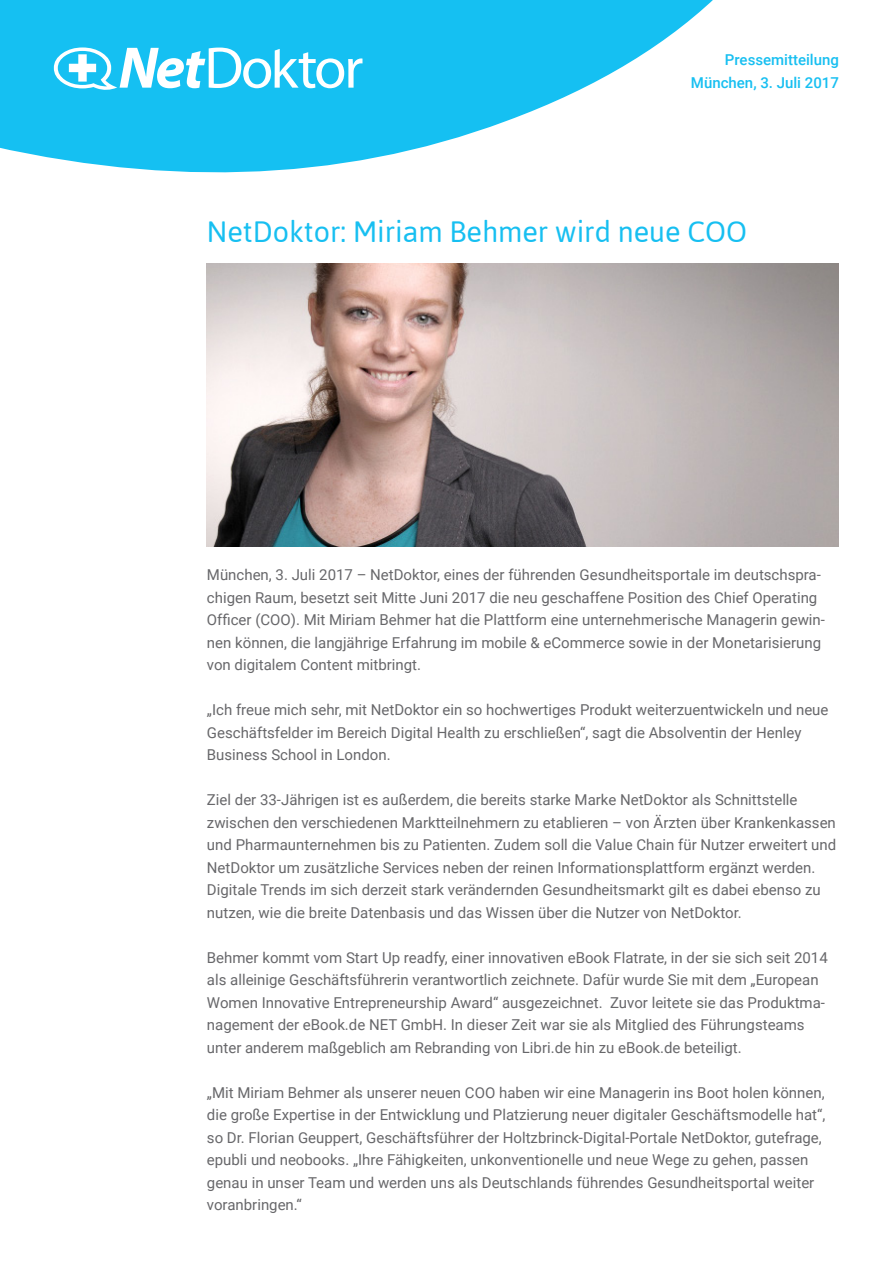
<style>
.page{position:relative;width:893px;height:1263px;background:#fff}
.page>*{position:absolute;margin:0;border:0;box-sizing:border-box;transform-origin:0 0}
.t1{font:33px "Jaldi";color:#17bff1}
.t2{font:15px/22.5px "Roboto";color:#67676a}
.t3{font:500 15px "Roboto";color:#17bff1}
</style>
<div class="page">
<svg style="left:0;top:0;width:713px;height:173px;fill:#15c0f2"></svg>
<div style="left:145px;top:0;width:406px;height:89px;background:#15c0f2"></div>
<svg style="left:54px;top:47px;width:308px;height:44px"></svg>
<img style="left:207px;top:263px;width:632px;height:284px">
<p class="t3" style="left:725px;top:50px;width:116px">Pressemitteilung</p>
<p class="t3" style="left:691px;top:72px;width:149px">München, 3. Juli 2017</p>
<p class="t1" style="left:207px;top:204px;width:542px">NetDoktor: Miriam Behmer wird neue COO</p>
<p class="t2" style="left:207px;top:563px;width:619px">München, 3. Juli 2017 – NetDoktor, eines der führenden Gesundheitsportale im deutschspra&shy;chigen Raum, besetzt seit Mitte Juni 2017 die neu geschaffene Position des Chief Operating Officer (COO). Mit Miriam Behmer hat die Plattform eine unternehmerische Managerin gewin&shy;nen können, die langjährige Erfahrung im mobile &amp; eCommerce sowie in der Monetarisierung von digitalem Content mitbringt.</p>
<p class="t2" style="left:207px;top:698px;width:623px">„Ich freue mich sehr, mit NetDoktor ein so hochwertiges Produkt weiterzuentwickeln und neue<br>Geschäftsfelder im Bereich Digital Health zu erschließen“, sagt die Absolventin der Henley<br>Business School in London.</p>
<p class="t2" style="left:207px;top:788px;width:631px">Ziel der 33-Jährigen ist es außerdem, die bereits starke Marke NetDoktor als Schnittstelle zwischen den verschiedenen Marktteilnehmern zu etablieren – von Ärzten über Krankenkassen und Pharmaunternehmen bis zu Patienten. Zudem soll die Value Chain für Nutzer erweitert und NetDoktor um zusätzliche Services neben der reinen Informationsplattform ergänzt werden.<br>Digitale Trends im sich derzeit stark verändernden Gesundheitsmarkt gilt es dabei ebenso zu nutzen, wie die breite Datenbasis und das Wissen über die Nutzer von NetDoktor.</p>
<p class="t2" style="left:207px;top:945px;width:622px">Behmer kommt vom Start Up readfy, einer innovativen eBook Flatrate, in der sie sich seit 2014 als alleinige Geschäftsführerin verantwortlich zeichnete. Dafür wurde Sie mit dem „European Women Innovative Entrepreneurship Award“ ausgezeichnet. Zuvor leitete sie das Produktma&shy;nagement der eBook.de NET GmbH. In dieser Zeit war sie als Mitglied des Führungsteams unter anderem maßgeblich am Rebranding von Libri.de hin zu eBook.de beteiligt.</p>
<p class="t2" style="left:207px;top:1080px;width:620px">„Mit Miriam Behmer als unserer neuen COO haben wir eine Managerin ins Boot holen können, die große Expertise in der Entwicklung und Platzierung neuer digitaler Geschäftsmodelle hat“, so Dr. Florian Geuppert, Geschäftsführer der Holtzbrinck-Digital-Portale NetDoktor, gutefrage, epubli und neobooks. „Ihre Fähigkeiten, unkonventionelle und neue Wege zu gehen, passen genau in unser Team und werden uns als Deutschlands führendes Gesundheitsportal weiter voranbringen.“</p>
</div>
